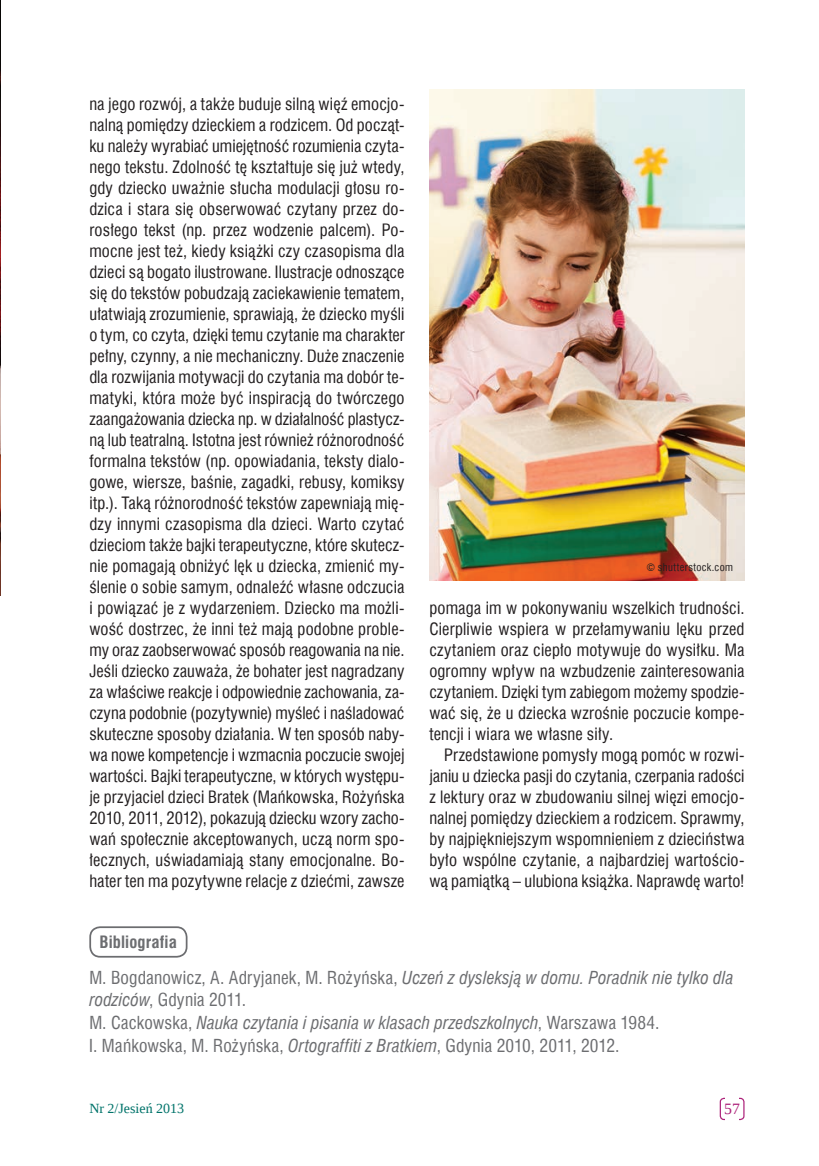
<style>
.page{position:relative;width:819px;height:1166px;background:#fff}
.page>*{position:absolute;margin:0;border:0;box-sizing:border-box;transform-origin:0 0}
.t1{font:17.5px/22.8px "Swis 721 Cn EU";letter-spacing:.005em;color:#6c6d70}
.t2{font:16.62px/21px "Swis 721 Cn EU";letter-spacing:.01em;color:#231f20;text-align:justify}
.t3{font:700 16.62px "Swis 721 Cn EU";letter-spacing:.01em;color:#6c6d70}
.t4{font:15.75px "Liberation Serif";color:#ad227a}
.t5{font:14px "Liberation Serif";color:#00736a}
.t6{font:10.5px "Swis 721 Cn EU";letter-spacing:.03em;color:#231f20}
.s1{font-style:italic}
</style>
<div class="page">
<div style="left:719px;top:1098px;width:25px;height:22px;border:1px solid #ad227a;border-radius:4px"></div>
<div style="left:725px;top:1096px;width:14px;height:25px;background:#fff"></div>
<img style="left:0;top:1px;width:1px;height:595px">
<img style="left:429px;top:89px;width:315px;height:491px">
<div style="left:89px;top:926px;width:98px;height:31px;border:2px solid #6c6d70;border-radius:10px"></div>
<p class="t2" style="left:89px;top:94px;width:317px">na jego rozwój, a także buduje silną więź emocjo&shy;nalną pomiędzy dzieckiem a rodzicem. Od począt&shy;ku należy wyrabiać umiejętność rozumienia czyta&shy;nego tekstu. Zdolność tę kształtuje się już wtedy, gdy dziecko uważnie słucha modulacji głosu ro&shy;dzica i stara się obserwować czytany przez do&shy;rosłego tekst (np. przez wodzenie palcem). Po&shy;mocne jest też, kiedy książki czy czasopisma dla dzieci są bogato ilustrowane. Ilustracje odnoszące się do tekstów pobudzają zaciekawienie tematem, ułatwiają zrozumienie, sprawiają, że dziecko myśli o tym, co czyta, dzięki temu czytanie ma charakter pełny, czynny, a nie mechaniczny. Duże znaczenie dla rozwijania motywacji do czytania ma dobór te&shy;matyki, która może być inspiracją do twórczego zaangażowania dziecka np. w działalność plastycz&shy;ną lub teatralną. Istotna jest również różnorodność formalna tekstów (np. opowiadania, teksty dialo&shy;gowe, wiersze, baśnie, zagadki, rebusy, komiksy itp.). Taką różnorodność tekstów zapewniają mię&shy;dzy innymi czasopisma dla dzieci. Warto czytać dzieciom także bajki terapeutyczne, które skutecz&shy;nie pomagają obniżyć lęk u dziecka, zmienić my&shy;ślenie o sobie samym, odnaleźć własne odczucia i powiązać je z wydarzeniem. Dziecko ma możli&shy;wość dostrzec, że inni też mają podobne proble&shy;my oraz zaobserwować sposób reagowania na nie.<br>Jeśli dziecko zauważa, że bohater jest nagradzany za właściwe reakcje i odpowiednie zachowania, za&shy;czyna podobnie (pozytywnie) myśleć i naśladować skuteczne sposoby działania. W ten sposób naby&shy;wa nowe kompetencje i wzmacnia poczucie swojej wartości. Bajki terapeutyczne, w których występu&shy;je przyjaciel dzieci Bratek (Mańkowska, Rożyńska 2010, 2011, 2012), pokazują dziecku wzory zacho&shy;wań społecznie akceptowanych, uczą norm spo&shy;łecznych, uświadamiają stany emocjonalne. Bo&shy;hater ten ma pozytywne relacje z dziećmi, zawsze</p>
<p class="t6" style="left:646px;top:560px;width:88px">© shutterstock.com</p>
<p class="t2" style="left:429px;top:598px;width:317px">pomaga im w pokonywaniu wszelkich trudności.<br>Cierpliwie wspiera w przełamywaniu lęku przed czytaniem oraz ciepło motywuje do wysiłku. Ma ogromny wpływ na wzbudzenie zainteresowania czytaniem. Dzięki tym zabiegom możemy spodzie&shy;wać się, że u dziecka wzrośnie poczucie kompe&shy;tencji i wiara we własne siły.</p>
<p class="t2" style="left:429px;top:745px;width:316px;text-indent:15px">Przedstawione pomysły mogą pomóc w rozwi&shy;janiu u dziecka pasji do czytania, czerpania radości z lektury oraz w zbudowaniu silnej więzi emocjo&shy;nalnej pomiędzy dzieckiem a rodzicem. Sprawmy, by najpiękniejszym wspomnieniem z dzieciństwa było wspólne czytanie, a najbardziej wartościo&shy;wą pamiątką – ulubiona książka. Naprawdę warto!</p>
<p class="t3" style="left:99px;top:932px;width:79px">Bibliografia</p>
<p class="t1" style="left:89px;top:966px;width:645px">M. Bogdanowicz, A. Adryjanek, M. Rożyńska, <span class="s1">Uczeń z dysleksją w domu. Poradnik nie tylko dla rodziców</span>, Gdynia 2011.<br>M. Cackowska, <span class="s1">Nauka czytania i pisania w klasach przedszkolnych</span>, Warszawa 1984.<br>I. Mańkowska, M. Rożyńska, <span class="s1">Ortograffiti z Bratkiem</span>, Gdynia 2010, 2011, 2012.</p>
<p class="t5" style="left:89px;top:1099px;width:96px">Nr 2/Jesień 2013</p>
<p class="t4" style="left:724px;top:1098px;width:17px">57</p>
</div>
